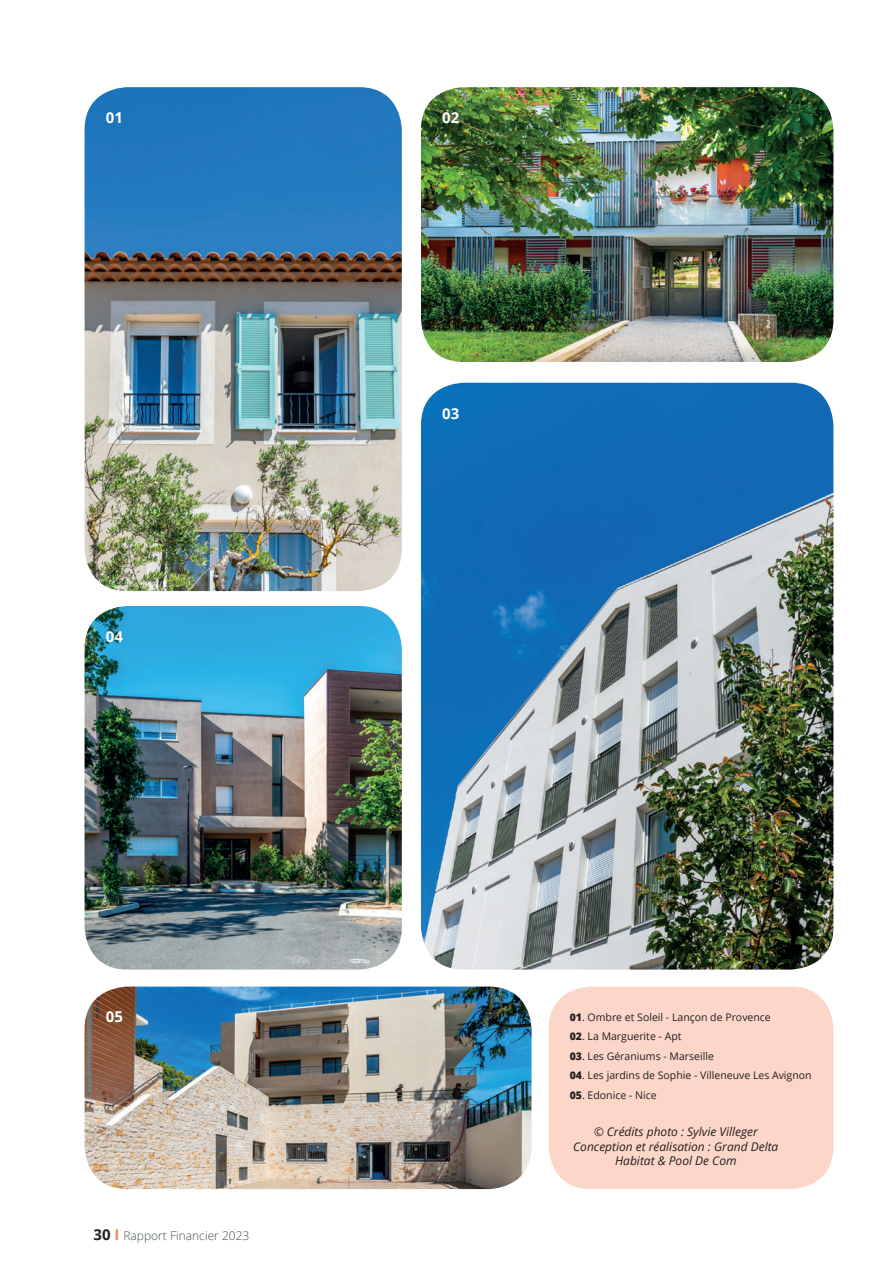
<style>
.page{position:relative;width:893px;height:1263px;background:#fff}
.page>*{position:absolute;margin:0;border:0;box-sizing:border-box;transform-origin:0 0}
.t1{font:700 15px "Open Sans";color:#fff}
.t2{font:italic 12px/14.4px "Open Sans";color:#231f20;text-align:center}
.t3{font:300 12px "Open Sans";color:#475157}
.t4{font:10.5px "Open Sans";color:#231f20}
.s1{font-weight:800}
.s2{font-weight:700;font-size:15px;color:#231f20}
.s3{font-weight:700;font-size:15px;color:#f4846c}
</style>
<div class="page">
<img style="left:421px;top:87px;width:412px;height:275px">
<img style="left:421px;top:383px;width:412px;height:586px">
<div style="left:549px;top:986px;width:284px;height:203px;background:#fcd6c8;border-radius:43px"></div>
<img style="left:85px;top:986px;width:446px;height:203px">
<img style="left:85px;top:606px;width:317px;height:363px">
<img style="left:85px;top:87px;width:317px;height:504px">
<h1 class="t1" style="left:106px;top:107px;width:19px">01</h1>
<h1 class="t1" style="left:442px;top:107px;width:19px">02</h1>
<h1 class="t1" style="left:106px;top:626px;width:19px">04</h1>
<h1 class="t1" style="left:442px;top:403px;width:19px">03</h1>
<h1 class="t1" style="left:106px;top:1006px;width:19px">05</h1>
<p class="t4" style="left:570px;top:1010px;width:202px"><span class="s1">01</span>. Ombre et Soleil - Lançon de Provence</p>
<p class="t4" style="left:570px;top:1029px;width:113px"><span class="s1">02</span>. La Marguerite - Apt</p>
<p class="t4" style="left:570px;top:1049px;width:146px"><span class="s1">03</span>. Les Géraniums - Marseille</p>
<p class="t4" style="left:570px;top:1068px;width:243px"><span class="s1">04</span>. Les jardins de Sophie - Villeneuve Les Avignon</p>
<p class="t4" style="left:570px;top:1088px;width:88px"><span class="s1">05</span>. Edonice - Nice</p>
<p class="t2" style="left:573px;top:1124px;width:207px">© Crédits photo : Sylvie Villeger<br>Conception et réalisation : Grand Delta<br>Habitat &amp; Pool De Com</p>
<p class="t3" style="left:94px;top:1228px;width:157px"><span class="s2">30</span> <span class="s3">I</span> Rapport Financier 2023</p>
</div>
